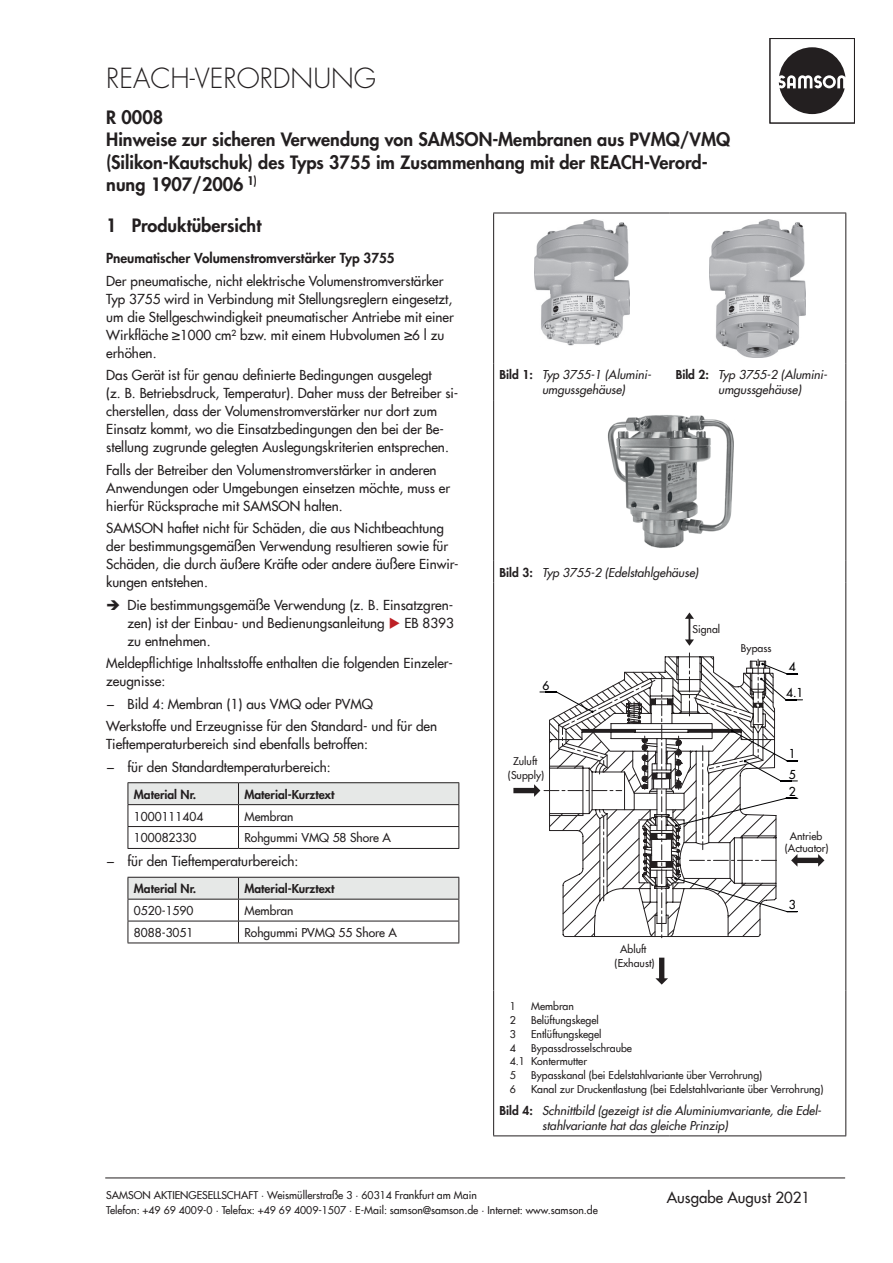
<style>
.page{position:relative;width:893px;height:1263px;background:#fff}
.page>*{position:absolute;margin:0;border:0;box-sizing:border-box;transform-origin:0 0}
.t1{font:300 27px "Futura";color:#231f20}
.Heading_EB{font:800 18px/22.5px "Futura Com";color:#231f20}
.Edition_firmware_EB{font:500 15px "Futura Com";color:#231f20}
.BodyText_EB{font:500 13.5px/18px "Futura Com";color:#231f20}
.TextHeading_EB{font:800 13.5px "Futura Com";color:#231f20}
.t2{font:italic 500 12px/15px "Futura Com";color:#231f20}
.TableCell8pt{font:500 12px "Futura Com";color:#231f20}
.TableHeading8pt{font:800 12px "Futura Com";color:#231f20}
.t3{font:500 12px "Futura Com";color:#000002}
.TableCell7pt{font:500 10.5px/15px "Futura Com";color:#231f20}
.s1{color:#bd2025}
.s2{font-style:italic}
.s3{font-weight:800;font-style:normal}
</style>
<div class="page">
<svg style="left:779px;top:47px;width:66px;height:67px"></svg>
<div style="left:770px;top:38px;width:85px;height:85px;border:1px solid #231f20"></div>
<hr style="left:105px;top:1177px;width:740px;height:1px;background:#231f20">
<hr style="left:128px;top:782px;width:110px;height:1px;background:#231f20">
<hr style="left:238px;top:782px;width:221px;height:1px;background:#231f20">
<svg style="left:128px;top:783px;width:331px;height:65px"></svg>
<hr style="left:128px;top:848px;width:110px;height:1px;background:#231f20">
<hr style="left:238px;top:848px;width:221px;height:1px;background:#231f20">
<svg style="left:128px;top:877px;width:331px;height:65px"></svg>
<hr style="left:128px;top:942px;width:110px;height:1px;background:#231f20">
<hr style="left:238px;top:942px;width:221px;height:1px;background:#231f20">
<hr style="left:493px;top:213px;width:177px;height:1px;background:#231f20">
<hr style="left:493px;top:213px;width:1px;height:150px;background:#231f20">
<hr style="left:670px;top:213px;width:176px;height:1px;background:#231f20">
<hr style="left:845px;top:213px;width:1px;height:150px;background:#231f20">
<hr style="left:493px;top:363px;width:1px;height:37px;background:#231f20">
<hr style="left:845px;top:363px;width:1px;height:37px;background:#231f20">
<hr style="left:493px;top:400px;width:1px;height:161px;background:#231f20">
<hr style="left:845px;top:400px;width:1px;height:161px;background:#231f20">
<svg style="left:493px;top:561px;width:1px;height:22px"></svg>
<svg style="left:845px;top:561px;width:1px;height:22px"></svg>
<hr style="left:493px;top:583px;width:1px;height:407px;background:#231f20">
<hr style="left:845px;top:583px;width:1px;height:407px;background:#231f20">
<hr style="left:493px;top:990px;width:1px;height:109px;background:#231f20">
<hr style="left:845px;top:990px;width:1px;height:109px;background:#231f20">
<hr style="left:493px;top:1099px;width:1px;height:36px;background:#231f20">
<hr style="left:845px;top:1099px;width:1px;height:36px;background:#231f20">
<hr style="left:493px;top:1135px;width:177px;height:1px;background:#231f20">
<hr style="left:670px;top:1135px;width:176px;height:1px;background:#231f20">
<img style="left:534px;top:219px;width:95px;height:127px">
<img style="left:710px;top:219px;width:96px;height:138px">
<img style="left:607px;top:415px;width:127px;height:133px">
<svg style="left:562px;top:656px;width:199px;height:281px"></svg>
<svg style="left:685px;top:612px;width:9px;height:34px"></svg>
<svg style="left:655px;top:958px;width:13px;height:26px"></svg>
<svg style="left:513px;top:657px;width:311px;height:255px"></svg>
<h1 class="t1" style="left:106px;top:61px;width:271px">REACH-VERORDNUNG</h1>
<h2 class="Heading_EB" style="left:106px;top:105px;width:58px">R 0008</h2>
<p class="Heading_EB" style="left:106px;top:128px;width:625px">Hinweise zur sicheren Verwendung von SAMSON-Membranen aus PVMQ/VMQ (Silikon-Kautschuk) des Typs 3755 im Zusammenhang mit der REACH-Verord&shy;nung 1907/2006 <sup>1)</sup></p>
<p class="Heading_EB" style="left:106px;top:213px;width:156px">1 Produktübersicht</p>
<p class="TextHeading_EB" style="left:106px;top:248px;width:290px">Pneumatischer Volumenstromverstärker Typ 3755</p>
<p class="BodyText_EB" style="left:106px;top:271px;width:349px">Der pneumatische, nicht elektrische Volumenstromverstärker Typ 3755 wird in Verbindung mit Stellungsreglern eingesetzt, um die Stellgeschwindigkeit pneumatischer Antriebe mit einer Wirkfläche ≥1000 cm² bzw. mit einem Hubvolumen ≥6 l zu erhöhen.</p>
<p class="BodyText_EB" style="left:106px;top:366px;width:354px">Das Gerät ist für genau definierte Bedingungen ausgelegt<br>(z. B. Betriebsdruck, Temperatur). Daher muss der Betreiber si&shy;cherstellen, dass der Volumenstromverstärker nur dort zum Einsatz kommt, wo die Einsatzbedingungen den bei der Be&shy;stellung zugrunde gelegten Auslegungskriterien entsprechen.</p>
<p class="BodyText_EB" style="left:106px;top:460px;width:345px">Falls der Betreiber den Volumenstromverstärker in anderen<br>Anwendungen oder Umgebungen einsetzen möchte, muss er hierfür Rücksprache mit SAMSON halten.</p>
<p class="BodyText_EB" style="left:106px;top:519px;width:354px">SAMSON haftet nicht für Schäden, die aus Nichtbeachtung der bestimmungsgemäßen Verwendung resultieren sowie für Schäden, die durch äußere Kräfte oder andere äußere Einwir&shy;kungen entstehen.</p>
<p class="BodyText_EB" style="left:128px;top:595px;width:328px;text-align:justify">Die bestimmungsgemäße Verwendung (z. B. Einsatzgren&shy;zen) ist der Einbau- und Bedienungsanleitung <span class="s1">◆</span> EB 8393 zu entnehmen.</p>
<p class="BodyText_EB" style="left:106px;top:654px;width:348px">Meldepflichtige Inhaltsstoffe enthalten die folgenden Einzeler&shy;zeugnisse:</p>
<p class="BodyText_EB" style="left:106px;top:694px;width:268px"><span class="s2">−</span> Bild 4: Membran (1) aus VMQ oder PVMQ</p>
<p class="BodyText_EB" style="left:106px;top:717px;width:332px">Werkstoffe und Erzeugnisse für den Standard- und für den<br>Tieftemperaturbereich sind ebenfalls betroffen:</p>
<p class="BodyText_EB" style="left:106px;top:757px;width:226px"><span class="s2">−</span> für den Standardtemperaturbereich:</p>
<p class="TableHeading8pt" style="left:134px;top:785px;width:64px">Material Nr.</p>
<p class="TableHeading8pt" style="left:244px;top:785px;width:92px">Material-Kurztext</p>
<p class="TableCell8pt" style="left:134px;top:807px;width:71px">1000111404</p>
<p class="TableCell8pt" style="left:244px;top:807px;width:50px">Membran</p>
<p class="TableCell8pt" style="left:134px;top:829px;width:64px">100082330</p>
<p class="TableCell8pt" style="left:244px;top:829px;width:148px">Rohgummi VMQ 58 Shore A</p>
<p class="BodyText_EB" style="left:106px;top:852px;width:194px"><span class="s2">−</span> für den Tieftemperaturbereich:</p>
<p class="TableHeading8pt" style="left:134px;top:879px;width:64px">Material Nr.</p>
<p class="TableHeading8pt" style="left:244px;top:879px;width:92px">Material-Kurztext</p>
<p class="TableCell8pt" style="left:134px;top:902px;width:61px">0520-1590</p>
<p class="TableCell8pt" style="left:244px;top:902px;width:50px">Membran</p>
<p class="TableCell8pt" style="left:134px;top:923px;width:61px">8088-3051</p>
<p class="TableCell8pt" style="left:244px;top:923px;width:154px">Rohgummi PVMQ 55 Shore A</p>
<p class="t2" style="left:542px;top:367px;width:110px;text-indent:-43px"><span class="s3">Bild 1:</span> Typ 3755-1 (Alumini&shy;umgussgehäuse)</p>
<p class="t2" style="left:718px;top:367px;width:110px;text-indent:-43px"><span class="s3">Bild 2:</span> Typ 3755-2 (Alumini&shy;umgussgehäuse)</p>
<p class="t2" style="left:500px;top:564px;width:200px"><span class="s3">Bild 3:</span> Typ 3755-2 (Edelstahlgehäuse)</p>
<p class="TableCell7pt" style="left:692px;top:621px;width:29px">Signal</p>
<p class="TableCell7pt" style="left:741px;top:640px;width:32px">Bypass</p>
<p class="t3" style="left:789px;top:658px;width:8px">4</p>
<p class="t3" style="left:542px;top:677px;width:8px">6</p>
<p class="t3" style="left:786px;top:684px;width:19px">4.1</p>
<p class="t3" style="left:789px;top:745px;width:8px">1</p>
<p class="TableCell7pt" style="left:513px;top:753px;width:26px">Zuluft</p>
<p class="TableCell7pt" style="left:508px;top:767px;width:38px">(Supply)</p>
<p class="t3" style="left:789px;top:766px;width:8px">5</p>
<p class="t3" style="left:789px;top:782px;width:8px">2</p>
<p class="TableCell7pt" style="left:790px;top:828px;width:34px">Antrieb</p>
<p class="TableCell7pt" style="left:785px;top:840px;width:45px">(Actuator)</p>
<p class="t3" style="left:789px;top:895px;width:8px">3</p>
<p class="TableCell7pt" style="left:620px;top:941px;width:28px">Abluft</p>
<p class="TableCell7pt" style="left:615px;top:955px;width:41px">(Exhaust)</p>
<p class="TableCell7pt" style="left:510px;top:998px;width:8px">1</p>
<p class="TableCell7pt" style="left:531px;top:998px;width:44px">Membran</p>
<p class="TableCell7pt" style="left:510px;top:1012px;width:8px">2</p>
<p class="TableCell7pt" style="left:531px;top:1012px;width:69px">Belüftungskegel</p>
<p class="TableCell7pt" style="left:510px;top:1026px;width:8px">3</p>
<p class="TableCell7pt" style="left:531px;top:1026px;width:72px">Entlüftungskegel</p>
<p class="TableCell7pt" style="left:510px;top:1040px;width:8px">4</p>
<p class="TableCell7pt" style="left:531px;top:1040px;width:102px">Bypassdrosselschraube</p>
<p class="TableCell7pt" style="left:510px;top:1053px;width:17px">4.1</p>
<p class="TableCell7pt" style="left:531px;top:1053px;width:57px">Kontermutter</p>
<p class="TableCell7pt" style="left:510px;top:1067px;width:8px">5</p>
<p class="TableCell7pt" style="left:531px;top:1067px;width:233px">Bypasskanal (bei Edelstahlvariante über Verrohrung)</p>
<p class="TableCell7pt" style="left:510px;top:1081px;width:8px">6</p>
<p class="TableCell7pt" style="left:531px;top:1081px;width:294px">Kanal zur Druckentlastung (bei Edelstahlvariante über Verrohrung)</p>
<p class="t2" style="left:542px;top:1102px;width:281px;text-indent:-43px"><span class="s3">Bild 4:</span> Schnittbild (gezeigt ist die Aluminiumvariante, die Edel&shy;stahlvariante hat das gleiche Prinzip)</p>
<p class="TableCell7pt" style="left:106px;top:1187px;width:493px">SAMSON AKTIENGESELLSCHAFT · Weismüllerstraße 3 · 60314 Frankfurt am Main<br>Telefon: +49 69 4009-0 · Telefax: +49 69 4009-1507 · E-Mail: samson@samson.de · Internet: www.samson.de</p>
<p class="Edition_firmware_EB" style="left:667px;top:1186px;width:145px">Ausgabe August 2021</p>
</div>
